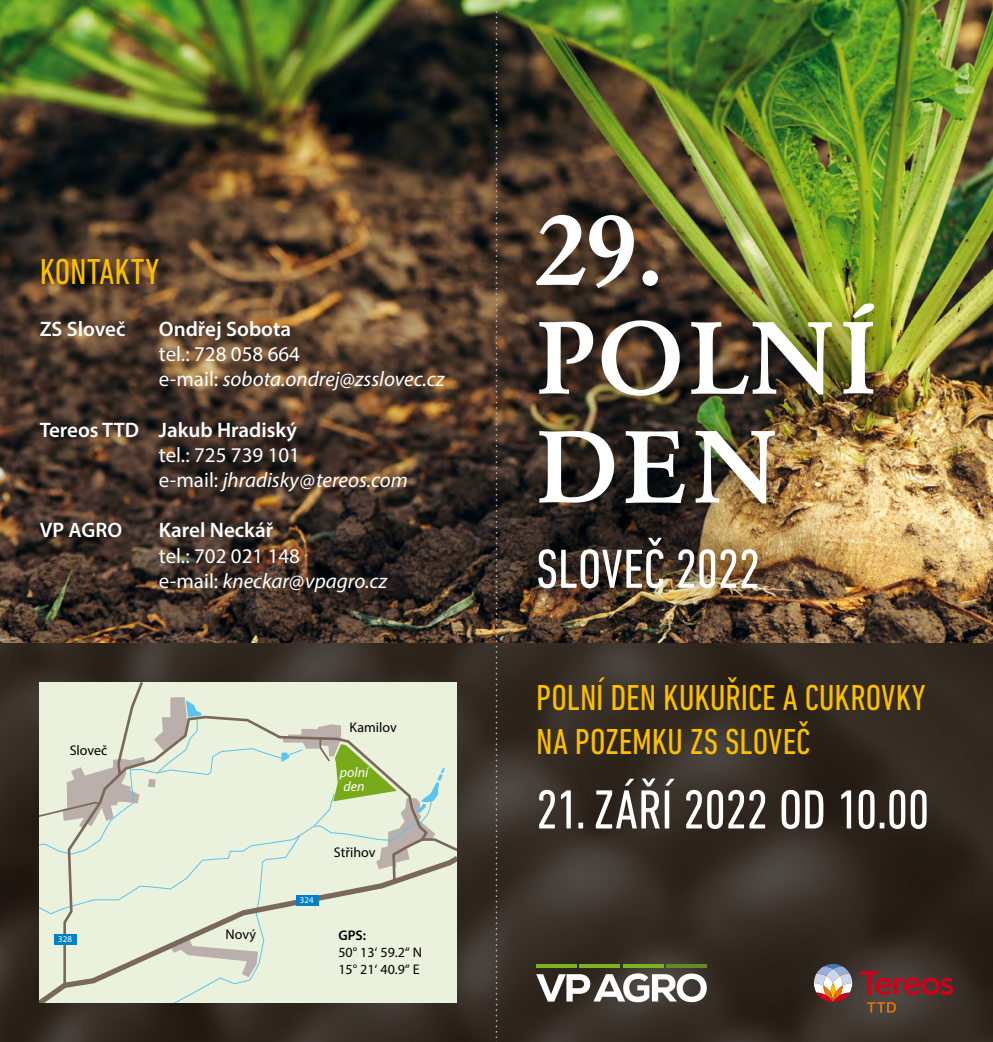
<style>
.page{position:relative;width:993px;height:1042px;background:#fff}
.page>*{position:absolute;margin:0;border:0;box-sizing:border-box;transform-origin:0 0}
.t1{font:500 101.33px/108.9px "Garamond BECE";letter-spacing:.04em;color:#fff}
.t2{font:condensed 56px "DIN Next LT Pro";letter-spacing:-.01em;color:#fff}
.t3{font:condensed 36.75px/44.1px "DIN Next LT Pro";color:#fbbe00}
.t4{font:21px/25.2px "Myriad Pro";color:#fff}
.t5{font:600 21px "Myriad Pro";color:#fff}
.t6{font:italic 21px/25.2px "Myriad Pro";color:#fff}
.t7{font:14px/16.8px "Myriad Pro";color:#000}
.t8{font:italic 14px/14px "Myriad Pro";color:#fff}
.t9{font:600 14px "Myriad Pro";color:#000}
.t10{font:8.92px "Myriad Pro";color:#fff}
.s1{font-style:normal}
.s2{font-style:italic}
</style>
<div class="page">
<svg style="left:0;top:642px;width:992px;height:400px;background:#342c23"></svg>
<img style="left:0;top:0;width:992px;height:642px">
<div style="left:511px;top:512px;width:273px;height:104px;background:#000;opacity:.6"></div>
<svg style="left:40px;top:682px;width:416px;height:320px;background:#e0e8d4"></svg>
<div style="left:296px;top:895px;width:22px;height:11px;background:#0081c7"></div>
<div style="left:54px;top:934px;width:22px;height:11px;background:#0081c7"></div>
<div style="left:509px;top:187px;width:391px;height:345px;background:#000;opacity:.6"></div>
<svg style="left:536px;top:973px;width:170px;height:29px"></svg>
<hr style="left:536px;top:964px;width:41px;height:3px;background:#7ab51d">
<hr style="left:579px;top:964px;width:41px;height:3px;background:#7ab51d">
<hr style="left:622px;top:964px;width:41px;height:3px;background:#7ab51d">
<hr style="left:665px;top:964px;width:41px;height:3px;background:#658a25">
<svg style="left:823px;top:964px;width:19px;height:5px"></svg>
<svg style="left:813px;top:966px;width:38px;height:37px"></svg>
<svg style="left:859px;top:971px;width:93px;height:24px;background:#7a262c"></svg>
<svg style="left:866px;top:1002px;width:29px;height:10px"></svg>
<svg style="left:495px;top:0;width:2px;height:1042px;background:#524940"></svg>
<h3 class="t3" style="left:40px;top:249px;width:121px">KONTAKTY</h3>
<p class="t5" style="left:40px;top:315px;width:87px">ZS Sloveč</p>
<p class="t5" style="left:159px;top:315px;width:134px">Ondřej Sobota</p>
<p class="t6" style="left:159px;top:341px;width:287px"><span class="s1">tel.: 728 058 664<br>e-mail:</span> sobota.ondrej@zsslovec.cz</p>
<p class="t5" style="left:40px;top:416px;width:259px">Tereos TTD Jakub Hradiský</p>
<p class="t4" style="left:159px;top:442px;width:250px">tel.: 725 739 101<br>e-mail: <span class="s2">jhradisky@tereos.com</span></p>
<p class="t5" style="left:40px;top:517px;width:84px">VP AGRO</p>
<p class="t5" style="left:159px;top:517px;width:116px">Karel Neckář</p>
<p class="t4" style="left:159px;top:542px;width:229px">tel.: 702 021 148<br>e-mail: <span class="s2">kneckar@vpagro.cz</span></p>
<p class="t7" style="left:70px;top:742px;width:39px">Sloveč</p>
<p class="t10" style="left:58px;top:933px;width:15px">328</p>
<p class="t7" style="left:225px;top:926px;width:32px">Nový</p>
<p class="t7" style="left:349px;top:718px;width:49px">Kamilov</p>
<p class="t8" style="left:339px;top:764px;width:30px">polní den</p>
<p class="t10" style="left:300px;top:894px;width:15px">324</p>
<p class="t7" style="left:334px;top:844px;width:43px">Střihov</p>
<p class="t9" style="left:338px;top:926px;width:29px">GPS:</p>
<p class="t7" style="left:338px;top:943px;width:85px">50° 13‘ 59.2“ N<br>15° 21‘ 40.9“ E</p>
<h1 class="t1" style="left:536px;top:197px;width:341px">29.<br>POLNÍ<br>DEN</h1>
<h2 class="t2" style="left:536px;top:537px;width:225px">SLOVEČ 2022</h2>
<h3 class="t3" style="left:536px;top:675px;width:391px">POLNÍ DEN KUKUŘICE A CUKROVKY<br>NA POZEMKU ZS SLOVEČ</h3>
<h2 class="t2" style="left:536px;top:778px;width:394px">21. ZÁŘÍ 2022 OD 10.00</h2>
</div>
